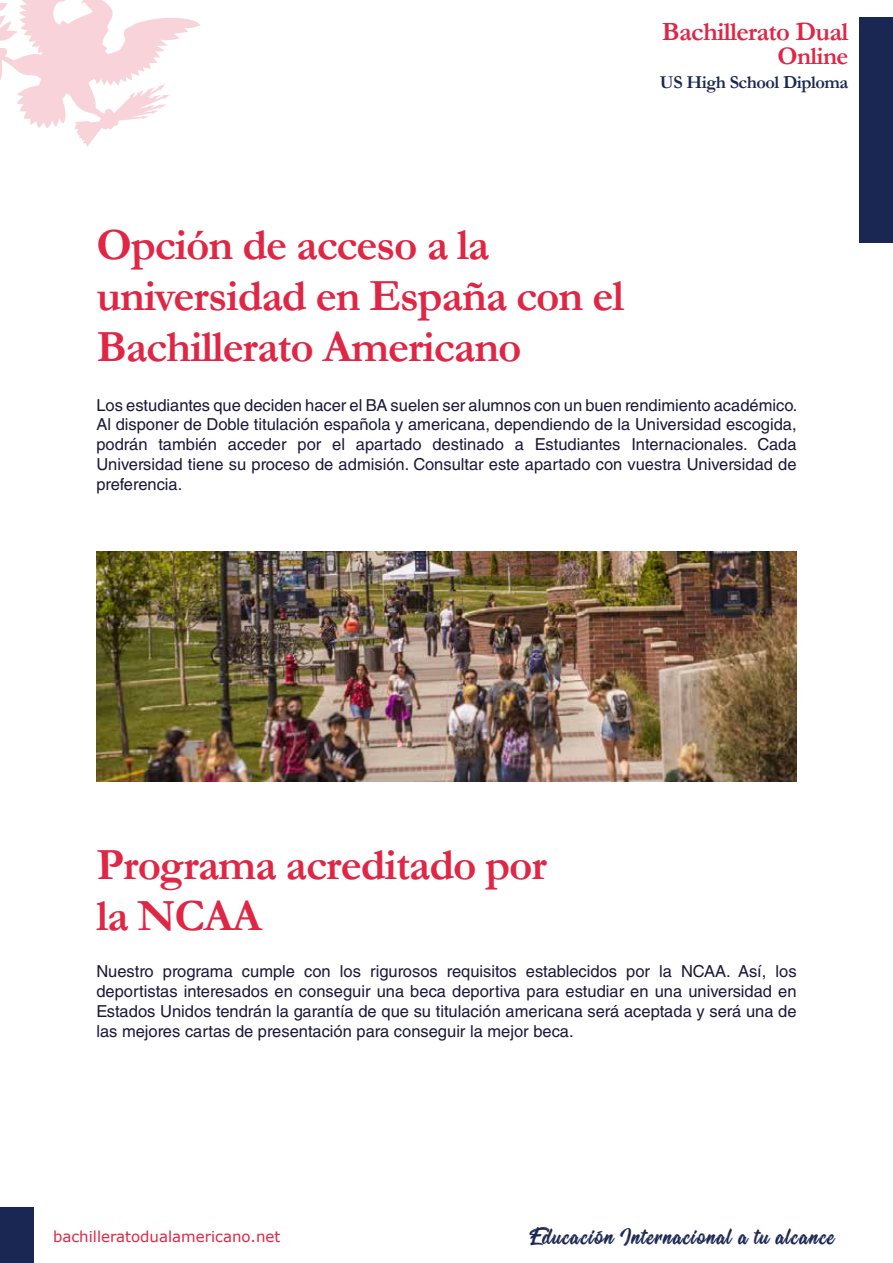
<style>
.page{position:relative;width:893px;height:1263px;background:#fff}
.page>*{position:absolute;margin:0;border:0;box-sizing:border-box;transform-origin:0 0}
.t1{font:700 45px/51px "Garamond";letter-spacing:-.025em;color:#df2645}
.t2{font:28.5px "Oraqle Script";letter-spacing:.04em;color:#1a2752}
.t3{font:700 26.55px "Garamond";letter-spacing:-.025em;color:#df2645}
.t4{font:700 25.5px "Garamond";letter-spacing:-.025em;color:#df2645}
.t5{font:700 18.3px "Garamond";letter-spacing:-.025em;color:#1a2752}
.t6{font:16.5px/19.8px "Helvetica LT Std";color:#1a1738;text-align:justify}
.t7{font:15px "Verdana";color:#df2645}
</style>
<div class="page">
<div style="left:859px;top:17px;width:34px;height:225px;background:#1a2752"></div>
<svg style="left:0;top:0;width:200px;height:147px"></svg>
<div style="left:0;top:1208px;width:34px;height:55px;background:#1a2752"></div>
<img style="left:96px;top:551px;width:701px;height:230px">
<h3 class="t3" style="left:662px;top:13px;width:188px">Bachillerato Dual</h3>
<h3 class="t4" style="left:777px;top:38px;width:72px">Online</h3>
<p class="t5" style="left:660px;top:69px;width:190px">US High School Diploma</p>
<h1 class="t1" style="left:97px;top:219px;width:529px">Opción de acceso a la universidad en España con el<br>Bachillerato Americano</h1>
<p class="t6" style="left:96px;top:395px;width:703px">Los estudiantes que deciden hacer el BA suelen ser alumnos con un buen rendimiento académico.<br>Al disponer de Doble titulación española y americana, dependiendo de la Universidad escogida, podrán también acceder por el apartado destinado a Estudiantes Internacionales. Cada Universidad tiene su proceso de admisión. Consultar este apartado con vuestra Universidad de preferencia.</p>
<h1 class="t1" style="left:97px;top:839px;width:452px">Programa acreditado por la NCAA</h1>
<p class="t6" style="left:96px;top:961px;width:702px">Nuestro programa cumple con los rigurosos requisitos establecidos por la NCAA. Así, los deportistas interesados en conseguir una beca deportiva para estudiar en una universidad en Estados Unidos tendrán la garantía de que su titulación americana será aceptada y será una de las mejores cartas de presentación para conseguir la mejor beca.</p>
<p class="t7" style="left:53px;top:1226px;width:229px">bachilleratodualamericano.net</p>
<h2 class="t2" style="left:529px;top:1222px;width:306px">Educación Internacional a tu alcance</h2>
</div>
